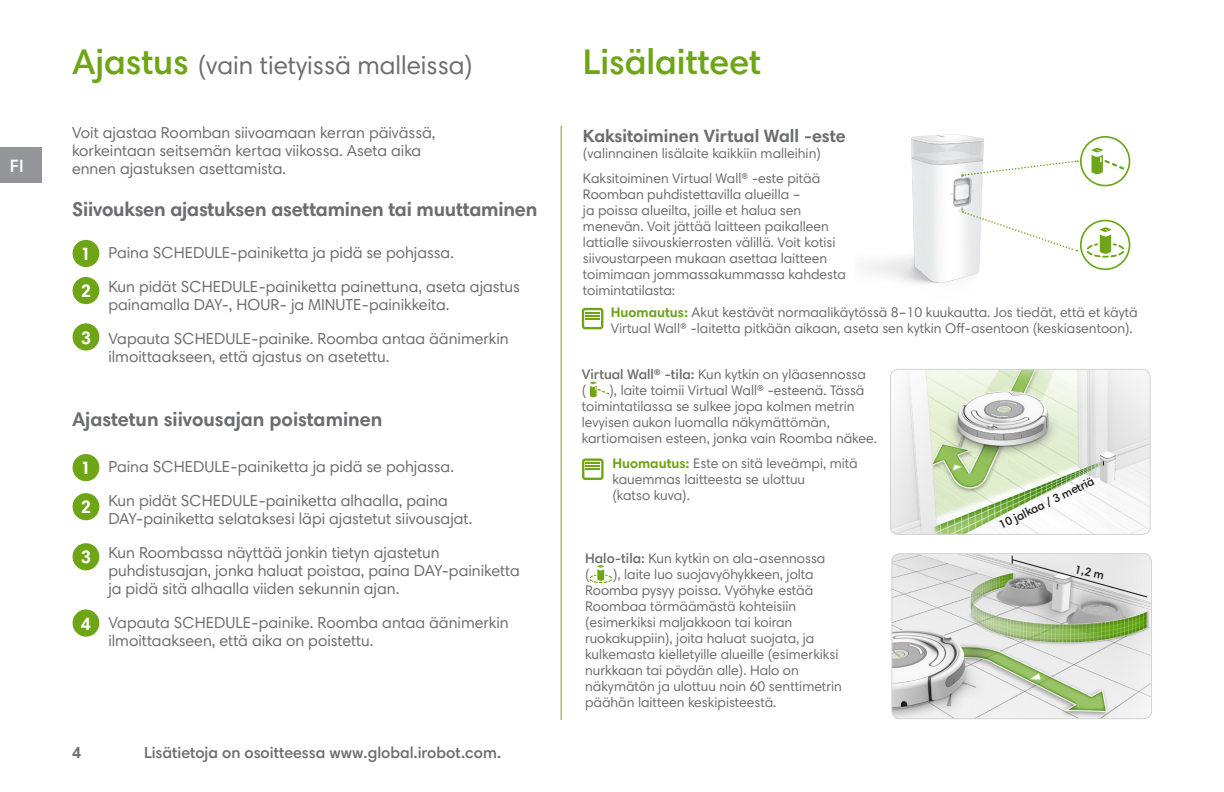
<style>
.page{position:relative;width:1224px;height:792px;background:#fff}
.page>*{position:absolute;margin:0;border:0;box-sizing:border-box;transform-origin:0 0}
.Headline{font:600 36px "Harmonia Sans Std";color:#6ea516}
.Headline-2{font:26px "Harmonia Sans Std";color:#6c6d70}
.Bullets{font:700 20px "Harmonia Sans Std";letter-spacing:-.01em;color:#6c6d70}
.Subheads{font:700 20px "Harmonia Sans Std";color:#6c6d70}
.Subheads-2{font:700 18px "Harmonia Sans Std";color:#6c6d70}
.Chart_Copy{font:700 18px "Harmonia Sans Std";color:#fff}
.t1{font:600 18px "Harmonia Sans Std";color:#fff}
.Bullets-2{font:16px/18px "Harmonia Sans Std";color:#6c6d70}
.Subheads-3{font:16px/18px "Harmonia Sans Std";color:#6c6d70}
.t2{font:600 16px "Harmonia Sans Std";color:#6c6d70}
.t3{font:700 16px "Harmonia Sans Std";color:#6c6d70}
.Bullets-3{font:14px/16px "Harmonia Sans Std";color:#6c6d70}
.Body_Copy{font:14px/16px "Harmonia Sans Std";color:#6c6d70}
.Notes{font:14px/16px "Harmonia Sans Std";color:#6c6d70}
.Subheads-4{font:14px "Harmonia Sans Std";color:#6c6d70}
.t4{font:600 11.8px "Harmonia Sans Std";color:#231f20}
.s1{font-weight:600;font-size:36px;color:#6ea516}
.s2{font-weight:700;color:#6ea516}
.s3{font-weight:600}
</style>
<div class="page">
<div style="left:0;top:147px;width:42px;height:36px;background:#939598"></div>
<hr style="left:561px;top:126px;width:1px;height:594px;background:#6ea516">
<div style="left:73px;top:240px;width:26px;height:27px;background:#6ea516;border-radius:50%"></div>
<div style="left:73px;top:454px;width:26px;height:27px;background:#6ea516;border-radius:50%"></div>
<div style="left:73px;top:277px;width:26px;height:27px;background:#6ea516;border-radius:50%"></div>
<div style="left:73px;top:493px;width:26px;height:27px;background:#6ea516;border-radius:50%"></div>
<div style="left:73px;top:323px;width:26px;height:28px;background:#6ea516;border-radius:50%"></div>
<div style="left:73px;top:543px;width:26px;height:27px;background:#6ea516;border-radius:50%"></div>
<div style="left:73px;top:609px;width:26px;height:28px;background:#6ea516;border-radius:50%"></div>
<img style="left:865px;top:134px;width:119px;height:150px">
<div style="left:1080px;top:136px;width:50px;height:50px;border:2px solid #6ea516;border-radius:50%"></div>
<svg style="left:1092px;top:148px;width:32px;height:26px"></svg>
<div style="left:1080px;top:220px;width:50px;height:50px;border:2px solid #6ea516;border-radius:50%"></div>
<svg style="left:1087px;top:227px;width:37px;height:31px"></svg>
<svg style="left:962px;top:211px;width:115px;height:41px"></svg>
<svg style="left:962px;top:160px;width:116px;height:17px"></svg>
<svg style="left:590px;top:382px;width:20px;height:16px"></svg>
<svg style="left:590px;top:565px;width:22px;height:18px"></svg>
<div style="left:582px;top:458px;width:21px;height:22px;border:2px solid #6ea516;border-radius:2px"></div>
<svg style="left:586px;top:463px;width:14px;height:7px"></svg>
<div style="left:582px;top:308px;width:21px;height:21px;border:2px solid #6ea516;border-radius:2px"></div>
<svg style="left:585px;top:312px;width:15px;height:7px"></svg>
<img style="left:890px;top:371px;width:259px;height:162px">
<div style="left:890px;top:369px;width:261px;height:166px;border:1px solid #d1d2d4;border-radius:8px"></div>
<img style="left:893px;top:555px;width:259px;height:164px">
<div style="left:891px;top:553px;width:261px;height:166px;border:1px solid #d1d2d4;border-radius:8px"></div>
<svg style="left:1011px;top:555px;width:137px;height:43px;background:#d1d1d1"></svg>
<p class="t1" style="left:10px;top:155px;width:15px">FI</p>
<p class="Headline-2" style="left:72px;top:49px;width:402px"><span class="s1">Ajastus</span> (vain tietyissä malleissa)</p>
<p class="Subheads-3" style="left:72px;top:124px;width:365px">Voit ajastaa Roomban siivoamaan kerran päivässä, korkeintaan seitsemän kertaa viikossa. Aseta aika ennen ajastuksen asettamista.</p>
<p class="Bullets" style="left:72px;top:197px;width:467px">Siivouksen ajastuksen asettaminen tai muuttaminen</p>
<p class="Chart_Copy" style="left:81px;top:243px;width:12px">1</p>
<p class="Chart_Copy" style="left:81px;top:280px;width:12px">2</p>
<p class="Chart_Copy" style="left:81px;top:326px;width:12px">3</p>
<p class="Bullets-2" style="left:108px;top:243px;width:347px">Paina SCHEDULE-painiketta ja pidä se pohjassa.</p>
<p class="Bullets-2" style="left:108px;top:277px;width:413px">Kun pidät SCHEDULE-painiketta painettuna, aseta ajastus painamalla DAY-, HOUR- ja MINUTE-painikkeita.</p>
<p class="Bullets-2" style="left:108px;top:329px;width:402px">Vapauta SCHEDULE-painike. Roomba antaa äänimerkin ilmoittaakseen, että ajastus on asetettu.</p>
<p class="Subheads" style="left:72px;top:407px;width:312px">Ajastetun siivousajan poistaminen</p>
<p class="Bullets-2" style="left:108px;top:458px;width:347px">Paina SCHEDULE-painiketta ja pidä se pohjassa.</p>
<p class="Bullets-2" style="left:108px;top:491px;width:366px">Kun pidät SCHEDULE-painiketta alhaalla, paina<br>DAY-painiketta selataksesi läpi ajastetut siivousajat.</p>
<p class="Bullets-2" style="left:108px;top:543px;width:413px">Kun Roombassa näyttää jonkin tietyn ajastetun puhdistusajan, jonka haluat poistaa, paina DAY-painiketta ja pidä sitä alhaalla viiden sekunnin ajan.</p>
<p class="Bullets-2" style="left:108px;top:613px;width:402px">Vapauta SCHEDULE-painike. Roomba antaa äänimerkin ilmoittaakseen, että aika on poistettu.</p>
<p class="Chart_Copy" style="left:81px;top:457px;width:12px">1</p>
<p class="Chart_Copy" style="left:81px;top:496px;width:12px">2</p>
<p class="Chart_Copy" style="left:81px;top:546px;width:12px">3</p>
<p class="Chart_Copy" style="left:81px;top:612px;width:12px">4</p>
<p class="t3" style="left:72px;top:742px;width:11px">4</p>
<p class="t2" style="left:144px;top:742px;width:359px">Lisätietoja on osoitteessa www.global.irobot.com.</p>
<p class="Headline" style="left:583px;top:39px;width:180px">Lisälaitteet</p>
<p class="Subheads-2" style="left:583px;top:124px;width:264px">Kaksitoiminen Virtual Wall -este</p>
<p class="Subheads-4" style="left:583px;top:145px;width:239px">(valinnainen lisälaite kaikkiin malleihin)</p>
<p class="Body_Copy" style="left:583px;top:170px;width:264px">Kaksitoiminen Virtual Wall® ‑este pitää Roomban puhdistettavilla alueilla –<br>ja poissa alueilta, joille et halua sen menevän. Voit jättää laitteen paikalleen lattialle siivouskierrosten välillä. Voit kotisi siivoustarpeen mukaan asettaa laitteen toimimaan jommassakummassa kahdesta toimintatilasta:</p>
<p class="Notes" style="left:611px;top:304px;width:528px"><span class="s2">Huomautus:</span> Akut kestävät normaalikäytössä 8–10 kuukautta. Jos tiedät, että et käytä<br>Virtual Wall® -laitetta pitkään aikaan, aseta sen kytkin Off-asentoon (keskiasentoon).</p>
<p class="Bullets-3" style="left:582px;top:367px;width:286px"><span class="s3">Virtual Wall® -tila:</span> Kun kytkin on yläasennossa (</p>
<p class="Bullets-3" style="left:582px;top:383px;width:297px;text-indent:28px">), laite toimii Virtual Wall® ‑esteenä. Tässä toimintatilassa se sulkee jopa kolmen metrin levyisen aukon luomalla näkymättömän, kartiomaisen esteen, jonka vain Roomba näkee.</p>
<p class="Notes" style="left:612px;top:456px;width:247px"><span class="s2">Huomautus:</span> Este on sitä leveämpi, mitä kauemmas laitteesta se ulottuu<br>(katso kuva).</p>
<p class="Bullets-3" style="left:585px;top:550px;width:242px"><span class="s3">Halo-tila:</span> Kun kytkin on ala-asennossa (</p>
<p class="Bullets-3" style="left:585px;top:566px;width:258px;text-indent:28px">), laite luo suojavyöhykkeen, jolta Roomba pysyy poissa. Vyöhyke estää Roombaa törmäämästä kohteisiin (esimerkiksi maljakkoon tai koiran ruokakuppiin), joita haluat suojata, ja kulkemasta kielletyille alueille (esimerkiksi nurkkaan tai pöydän alle). Halo on näkymätön ja ulottuu noin 60 senttimetrin päähän laitteen keskipisteestä.</p>
<p class="t4" style="left:996px;top:519px;width:106px;rotate:-26deg">10 jalkaa / 3 metriä</p>
<p class="t4" style="left:1077px;top:562px;width:31px;rotate:13deg">1,2 m</p>
</div>
